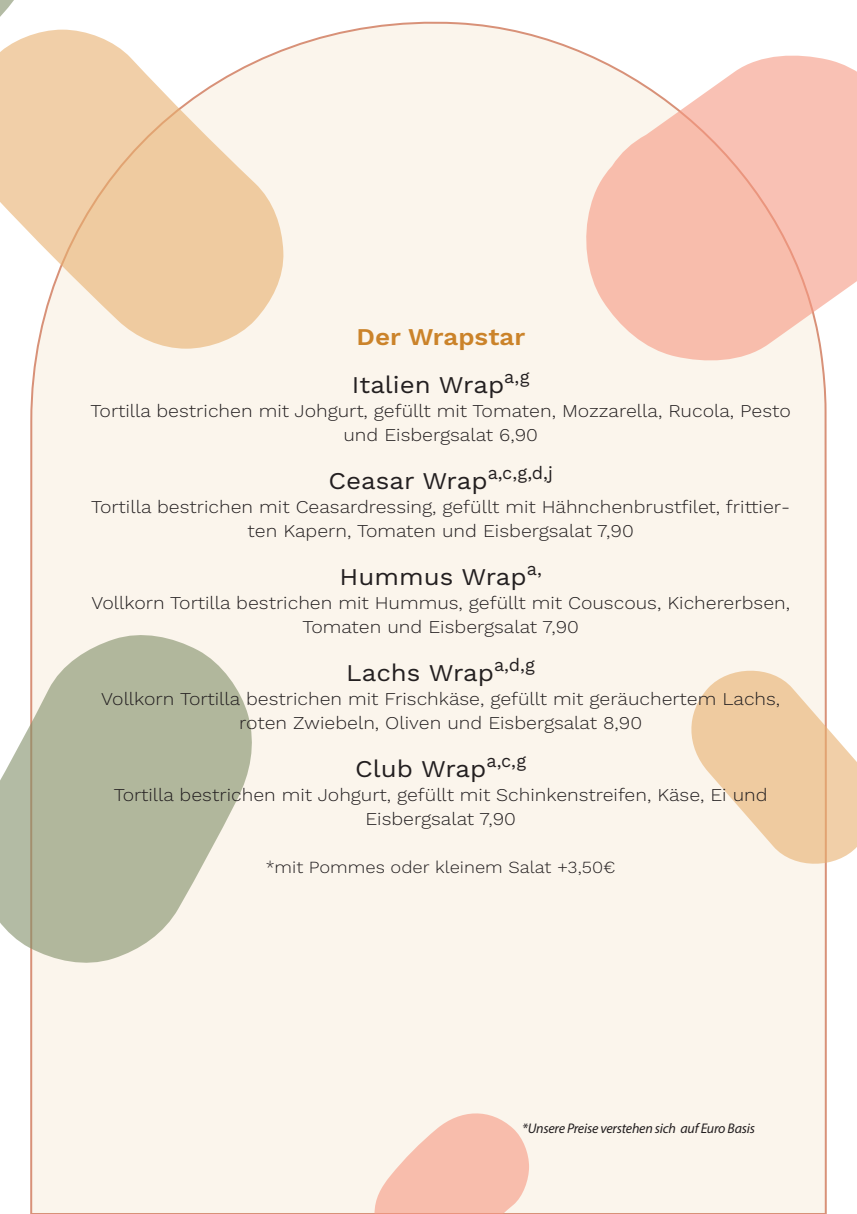
<style>
.page{position:relative;width:857px;height:1214px;background:#fff}
.page>*{position:absolute;margin:0;border:0;box-sizing:border-box;transform-origin:0 0}
.t1{font:24px "Work Sans";color:#231f20;scale:1.08 1}
.t2{font:600 24px/48px "Work Sans";color:#cb832a;scale:1.08 1}
.t3{font:300 18px/24px "Work Sans";color:#231f20;text-align:center;scale:1.08 1}
.t4{font:300 17px "Work Sans";color:#231f20;scale:.96 1}
.t5{font:italic 14px "Myriad Pro";letter-spacing:-.015em;color:#231f20}
.s1{font-weight:400;color:#231f20}
</style>
<div class="page">
<div style="left:30px;top:21px;width:797px;height:1192px;background:#fbf5ec"></div>
<svg style="left:0;top:0;width:37px;height:30px"></svg>
<svg style="left:0;top:635px;width:252px;height:327px;background:#c3c6b1"></svg>
<svg style="left:691px;top:670px;width:165px;height:193px;background:#f3d8b9"></svg>
<svg style="left:586px;top:56px;width:270px;height:304px;background:#f9cbbe"></svg>
<svg style="left:0;top:30px;width:283px;height:318px;fill:#f1cfa8"></svg>
<svg style="left:374px;top:1113px;width:155px;height:100px;background:#f8ccbd"></svg>
<h1 class="t2" style="left:351px;top:314px;width:166px">Der Wrapstar<br><span class="s1">Italien Wrap</span><sup>a,g</sup></h1>
<p class="t3" style="left:90px;top:400px;width:649px">Tortilla bestrichen mit Johgurt, gefüllt mit Tomaten, Mozzarella, Rucola, Pesto und Eisbergsalat 6,90</p>
<h1 class="t1" style="left:328px;top:467px;width:209px">Ceasar Wrap<sup>a,c,g,d,j</sup></h1>
<p class="t3" style="left:91px;top:496px;width:648px">Tortilla bestrichen mit Ceasardressing, gefüllt mit Hähnchenbrustfilet, frittier&shy;ten Kapern, Tomaten und Eisbergsalat 7,90</p>
<h1 class="t1" style="left:339px;top:563px;width:189px">Hummus Wrap<sup>a,</sup></h1>
<p class="t3" style="left:91px;top:592px;width:648px">Vollkorn Tortilla bestrichen mit Hummus, gefüllt mit Couscous, Kichererbsen,<br>Tomaten und Eisbergsalat 7,90</p>
<h1 class="t1" style="left:346px;top:659px;width:176px">Lachs Wrap<sup>a,d,g</sup></h1>
<p class="t3" style="left:101px;top:687px;width:630px">Vollkorn Tortilla bestrichen mit Frischkäse, gefüllt mit geräuchertem Lachs, roten Zwiebeln, Oliven und Eisbergsalat 8,90</p>
<h1 class="t1" style="left:355px;top:755px;width:160px">Club Wrap<sup>a,c,g</sup></h1>
<p class="t3" style="left:114px;top:783px;width:606px">Tortilla bestrichen mit Johgurt, gefüllt mit Schinkenstreifen, Käse, Ei und<br>Eisbergsalat 7,90</p>
<p class="t4" style="left:266px;top:857px;width:365px">*mit Pommes oder kleinem Salat +3,50€</p>
<p class="t5" style="left:522px;top:1119px;width:234px">*Unsere Preise verstehen sich auf Euro Basis</p>
</div>
